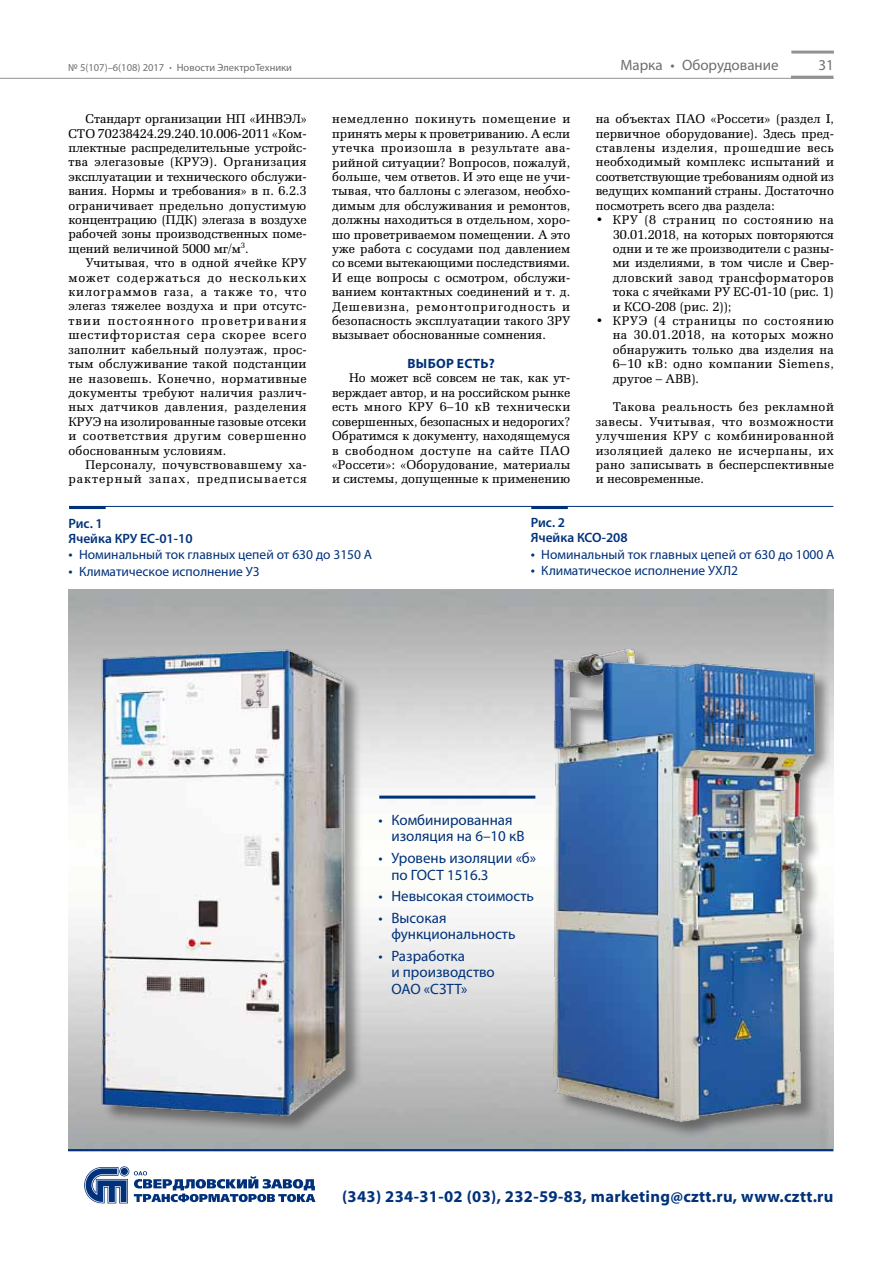
<style>
.page{position:relative;width:893px;height:1263px;background:#fff}
.page>*{position:absolute;margin:0;border:0;box-sizing:border-box;transform-origin:0 0}
.t1{font:700 16.5px "Myriad Pro";letter-spacing:.02em;color:#00317a}
.t2{font:15px/16.5px "Myriad Pro";color:#00317a}
.t3{font:15px "Myriad Pro";color:#6d6e6f}
.t4{font:13.5px "Myriad Pro";color:#00317a}
.t5{font:600 13.5px/15px "Myriad Pro";color:#00317a}
.t6{font:700 13.5px "Myriad Pro";letter-spacing:.02em;color:#00317a}
.t7{font:12.75px/14.4px "Zapf Elliptical 711 CBT v 1";letter-spacing:.01em;color:#000;text-align:justify}
.t8{font:12.75px/14.4px "Zapf Elliptical 711 CBT v 1";letter-spacing:.075em;color:#000;text-align:right}
.t9{font:10.5px "Myriad Pro";color:#6d6e6f}
.s1{font-size:15px}
</style>
<div class="page">
<hr style="left:0;top:78px;width:833px;height:1px;background:#909293">
<hr style="left:791px;top:51px;width:43px;height:3px;background:#909293">
<hr style="left:791px;top:76px;width:42px;height:3px;background:#909293">
<img style="left:538px;top:632px;width:294px;height:504px">
<img style="left:84px;top:628px;width:274px;height:503px">
<hr style="left:69px;top:506px;width:764px;height:1px;background:#00317a">
<hr style="left:68px;top:1149px;width:765px;height:2px;background:#00317a">
<svg style="left:84px;top:1166px;width:231px;height:37px"></svg>
<hr style="left:379px;top:796px;width:156px;height:3px;background:#00317a">
<hr style="left:69px;top:506px;width:37px;height:3px;background:#00317a">
<hr style="left:531px;top:506px;width:37px;height:3px;background:#00317a">
<p class="t9" style="left:68px;top:61px;width:225px">№ 5(107)–6(108) 2017 Новости ЭлектроТехники</p>
<p class="t3" style="left:620px;top:56px;width:160px">Марка • Оборудование</p>
<p class="t3" style="left:818px;top:56px;width:17px">31</p>
<p class="t7" style="left:596px;top:112px;width:240px">на объектах ПАО «Россети» (раздел I, первичное оборудование). Здесь пред&shy;ставлены изделия, прошедшие весь необходимый комплекс испытаний и соответствующие требованиям одной из ведущих компаний страны. Достаточно посмотреть всего два раздела:</p>
<p class="t7" style="left:613px;top:212px;width:223px;text-indent:-17px">• КРУ (8 страниц по состоянию на 30.01.2018, на которых повторяются одни и те же производители с разны&shy;ми изделиями, в том числе и Свер&shy;дловский завод трансформаторов тока с ячейками РУ ЕС-01-10 (рис. 1) и КСО-208 (рис. 2));</p>
<p class="t7" style="left:613px;top:313px;width:223px;text-indent:-17px">• КРУЭ (4 страницы по состоянию на 30.01.2018, на которых можно обнаружить только два изделия на 6–10 кВ: одно компании Siemens, другое – ABB).</p>
<p class="t7" style="left:596px;top:400px;width:240px;text-indent:17px">Такова реальность без рекламной завесы. Учитывая, что возможности улучшения КРУ с комбинированной изоляцией далеко не исчерпаны, их рано записывать в бесперспективные и несовременные.</p>
<p class="t5" style="left:531px;top:515px;width:98px">Рис. 2<br>Ячейка КСО-208</p>
<p class="t4" style="left:531px;top:546px;width:305px"><span class="s1">•</span> Номинальный ток главных цепей от 630 до 1000 А</p>
<p class="t4" style="left:531px;top:562px;width:209px"><span class="s1">•</span> Климатическое исполнение УХЛ2</p>
<p class="t7" style="left:68px;top:112px;width:240px;text-indent:17px">Стандарт организации НП «ИНВЭЛ» СТО 70238424.29.240.10.006-2011 «Ком&shy;плектные распределительные устройс&shy;тва элегазовые (КРУЭ). Организация эксплуатации и технического обслужи&shy;вания. Нормы и требования» в п. 6.2.3 ограничивает предельно допустимую концентрацию (ПДК) элегаза в воздухе рабочей зоны производственных поме&shy;щений величиной 5000 мг/м<sup>3</sup>.</p>
<p class="t7" style="left:68px;top:256px;width:240px;text-indent:17px">Учитывая, что в одной ячейке КРУ может содержаться до нескольких килограммов газа, а также то, что элегаз тяжелее воздуха и при отсутс&shy;твии постоянного проветривания шестифтористая сера скорее всего заполнит кабельный полуэтаж, прос&shy;тым обслуживание такой подстанции не назовешь. Конечно, нормативные документы требуют наличия различ&shy;ных датчиков давления, разделения КРУЭ на изолированные газовые отсеки и соответствия другим совершенно обоснованным условиям.</p>
<p class="t8" style="left:68px;top:457px;width:240px">Персоналу, почувствовавшему ха&shy;рактерный запах, предписывается</p>
<p class="t7" style="left:332px;top:112px;width:240px">немедленно покинуть помещение и принять меры к проветриванию. А если утечка произошла в результате ава&shy;рийной ситуации? Вопросов, пожалуй, больше, чем ответов. И это еще не учи&shy;тывая, что баллоны с элегазом, необхо&shy;димым для обслуживания и ремонтов, должны находиться в отдельном, хоро&shy;шо проветриваемом помещении. А это уже работа с сосудами под давлением со всеми вытекающими последствиями.<br>И еще вопросы с осмотром, обслужи&shy;ванием контактных соединений и т. д.<br>Дешевизна, ремонтопригодность и безопасность эксплуатации такого ЗРУ вызывает обоснованные сомнения.</p>
<p class="t6" style="left:408px;top:355px;width:89px">Выбор есть?</p>
<p class="t7" style="left:332px;top:371px;width:240px;text-indent:17px">Но может всё совсем не так, как ут&shy;верждает автор, и на российском рынке есть много КРУ 6–10 кВ технически совершенных, безопасных и недорогих?<br>Обратимся к документу, находящемуся в свободном доступе на сайте ПАО «Россети»: «Оборудование, материалы и системы, допущенные к применению</p>
<p class="t5" style="left:68px;top:515px;width:126px">Рис. 1<br>Ячейка КРУ ЕС-01-10</p>
<p class="t4" style="left:68px;top:547px;width:305px"><span class="s1">•</span> Номинальный ток главных цепей от 630 до 3150 А</p>
<p class="t4" style="left:68px;top:563px;width:193px"><span class="s1">•</span> Климатическое исполнение У3</p>
<p class="t2" style="left:391px;top:811px;width:135px;text-indent:-13px">• Комбинированная изоляция на 6–10 кВ</p>
<p class="t2" style="left:391px;top:849px;width:146px;text-indent:-13px">• Уровень изоляции «б» по ГОСТ 1516.3</p>
<p class="t2" style="left:379px;top:887px;width:157px">• Невысокая стоимость</p>
<p class="t2" style="left:391px;top:909px;width:126px;text-indent:-13px">• Высокая функциональность</p>
<p class="t2" style="left:391px;top:947px;width:105px;text-indent:-13px">• Разработка<br>и производство<br>ОАО «СЗТТ»</p>
<p class="t1" style="left:342px;top:1186px;width:493px">(343) 234-31-02 (03), 232-59-83, marketing@cztt.ru, www.cztt.ru</p>
</div>
